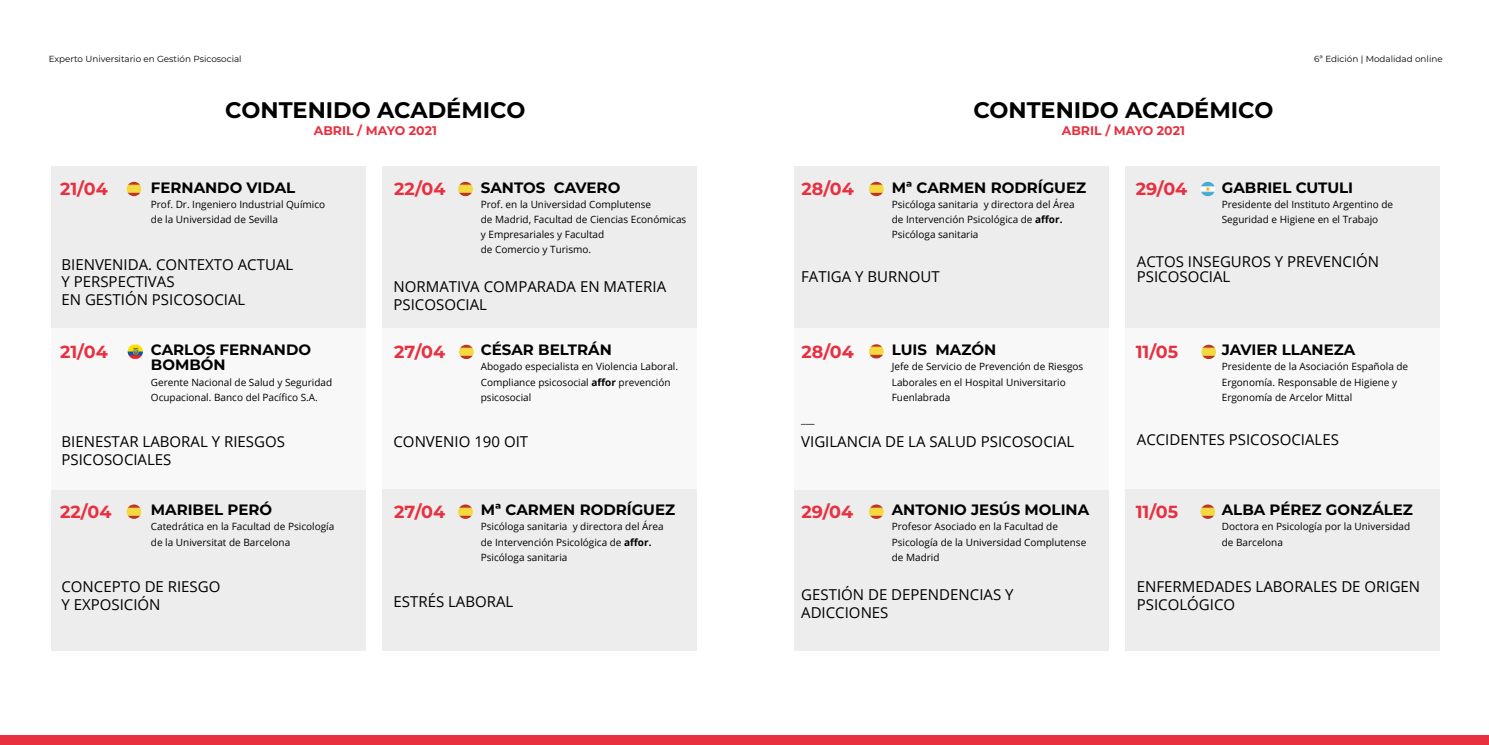
<style>
.page{position:relative;width:1489px;height:745px;background:#fff}
.page>*{position:absolute;margin:0;border:0;box-sizing:border-box;transform-origin:0 0}
.t1{font:700 22.5px "Montserrat";color:#000}
.t2{font:700 17.5px "Montserrat";color:#e73040}
.t3{font:15px/17.5px "Open Sans";color:#000}
.t4{font:700 15px/15px "Montserrat";color:#000}
.t5{font:700 12.5px "Montserrat";color:#e73040}
.t6{font:10px/15px "Open Sans";color:#000}
.t7{font:8.88px "Montserrat";color:#000}
.s1{font-weight:700}
</style>
<div class="page">
<div style="left:0;top:734px;width:1488px;height:10px;background:#e73040"></div>
<div style="left:51px;top:167px;width:314px;height:161px;background:#ededed"></div>
<div style="left:1125px;top:167px;width:314px;height:161px;background:#ededed"></div>
<img style="left:1200px;top:182px;width:15px;height:14px;border-radius:7px">
<div style="left:1125px;top:328px;width:314px;height:161px;background:#f8f8f8"></div>
<div style="left:794px;top:167px;width:314px;height:161px;background:#ededed"></div>
<div style="left:794px;top:489px;width:314px;height:161px;background:#ededed"></div>
<div style="left:1125px;top:489px;width:314px;height:161px;background:#ededed"></div>
<div style="left:794px;top:328px;width:314px;height:161px;background:#f8f8f8"></div>
<img style="left:869px;top:344px;width:14px;height:14px;border-radius:7px">
<img style="left:1201px;top:344px;width:14px;height:15px;border-radius:7px">
<img style="left:869px;top:182px;width:14px;height:14px;border-radius:7px">
<img style="left:869px;top:504px;width:14px;height:14px;border-radius:7px">
<img style="left:1200px;top:504px;width:15px;height:14px;border-radius:7px">
<div style="left:382px;top:328px;width:314px;height:161px;background:#f8f8f8"></div>
<img style="left:459px;top:344px;width:15px;height:15px;border-radius:7px">
<div style="left:382px;top:167px;width:314px;height:161px;background:#ededed"></div>
<div style="left:51px;top:489px;width:314px;height:161px;background:#ededed"></div>
<div style="left:382px;top:489px;width:314px;height:161px;background:#ededed"></div>
<div style="left:51px;top:328px;width:314px;height:161px;background:#f8f8f8"></div>
<img style="left:128px;top:344px;width:15px;height:14px">
<img style="left:127px;top:182px;width:14px;height:14px;border-radius:7px">
<img style="left:458px;top:182px;width:15px;height:14px;border-radius:7px">
<img style="left:127px;top:504px;width:14px;height:14px;border-radius:7px">
<img style="left:458px;top:504px;width:15px;height:14px;border-radius:7px">
<p class="t7" style="left:49px;top:53px;width:194px">Experto Universitario en Gestión Psicosocial</p>
<p class="t7" style="left:1314px;top:53px;width:130px">6ª Edición | Modalidad online</p>
<h1 class="t1" style="left:225px;top:94px;width:301px">CONTENIDO ACADÉMICO</h1>
<p class="t5" style="left:314px;top:121px;width:125px">ABRIL / MAYO 2021</p>
<h1 class="t1" style="left:973px;top:94px;width:301px">CONTENIDO ACADÉMICO</h1>
<p class="t5" style="left:1061px;top:121px;width:125px">ABRIL / MAYO 2021</p>
<h2 class="t2" style="left:60px;top:176px;width:49px">21/04</h2>
<h3 class="t4" style="left:151px;top:179px;width:146px">FERNANDO VIDAL</h3>
<p class="t6" style="left:151px;top:196px;width:176px">Prof. Dr. Ingeniero Industrial Químico de la Universidad de Sevilla</p>
<h3 class="t3" style="left:61px;top:255px;width:233px">BIENVENIDA. CONTEXTO ACTUAL<br>Y PERSPECTIVAS<br>EN GESTIÓN PSICOSOCIAL</h3>
<h2 class="t2" style="left:394px;top:176px;width:53px">22/04</h2>
<h3 class="t4" style="left:481px;top:179px;width:141px">SANTOS CAVERO</h3>
<p class="t6" style="left:481px;top:196px;width:207px">Prof. en la Universidad Complutense<br>de Madrid, Facultad de Ciencias Económicas y Empresariales y Facultad<br>de Comercio y Turismo.</p>
<h3 class="t3" style="left:393px;top:277px;width:274px">NORMATIVA COMPARADA EN MATERIA<br>PSICOSOCIAL</h3>
<h3 class="t4" style="left:891px;top:179px;width:196px">Mª CARMEN RODRÍGUEZ</h3>
<p class="t6" style="left:891px;top:196px;width:184px">Psicóloga sanitaria y directora del Área de Intervención Psicológica de <span class="s1">affor.<br></span>Psicóloga sanitaria</p>
<h3 class="t3" style="left:801px;top:267px;width:140px">FATIGA Y BURNOUT</h3>
<h2 class="t2" style="left:801px;top:176px;width:54px">28/04</h2>
<h2 class="t2" style="left:1135px;top:176px;width:53px">29/04</h2>
<h3 class="t4" style="left:1221px;top:179px;width:133px">GABRIEL CUTULI</h3>
<p class="t6" style="left:1221px;top:196px;width:173px">Presidente del Instituto Argentino de<br>Seguridad e Higiene en el Trabajo</p>
<h3 class="t3" style="left:1136px;top:253px;width:244px;line-height:15px">ACTOS INSEGUROS Y PREVENCIÓN<br>PSICOSOCIAL</h3>
<h2 class="t2" style="left:60px;top:339px;width:49px">21/04</h2>
<h3 class="t4" style="left:151px;top:341px;width:162px">CARLOS FERNANDO<br>BOMBÓN</h3>
<p class="t6" style="left:151px;top:374px;width:183px">Gerente Nacional de Salud y Seguridad<br>Ocupacional. Banco del Pacífico S.A.</p>
<h3 class="t3" style="left:61px;top:432px;width:225px">BIENESTAR LABORAL Y RIESGOS<br>PSICOSOCIALES</h3>
<h3 class="t4" style="left:481px;top:341px;width:132px">CÉSAR BELTRÁN</h3>
<p class="t6" style="left:481px;top:359px;width:199px">Abogado especialista en Violencia Laboral.<br>Compliance psicosocial <span class="s1">affor</span> prevención psicosocial</p>
<h3 class="t3" style="left:393px;top:432px;width:136px">CONVENIO 190 OIT</h3>
<h2 class="t2" style="left:394px;top:339px;width:52px">27/04</h2>
<h3 class="t4" style="left:891px;top:341px;width:106px">LUIS MAZÓN</h3>
<p class="t6" style="left:891px;top:359px;width:193px">Jefe de Servicio de Prevención de Riesgos<br>Laborales en el Hospital Universitario<br>Fuenlabrada</p>
<h3 class="t3" style="left:801px;top:432px;width:274px">VIGILANCIA DE LA SALUD PSICOSOCIAL</h3>
<h2 class="t2" style="left:801px;top:339px;width:54px">28/04</h2>
<h2 class="t2" style="left:1135px;top:339px;width:44px">11/05</h2>
<h3 class="t4" style="left:1221px;top:341px;width:135px">JAVIER LLANEZA</h3>
<p class="t6" style="left:1221px;top:359px;width:188px">Presidente de la Asociación Española de<br>Ergonomía. Responsable de Higiene y<br>Ergonomía de Arcelor Mittal</p>
<h3 class="t3" style="left:1136px;top:430px;width:203px">ACCIDENTES PSICOSOCIALES</h3>
<h3 class="t4" style="left:151px;top:501px;width:123px">MARIBEL PERÓ</h3>
<p class="t6" style="left:151px;top:518px;width:185px">Catedrática en la Facultad de Psicología de la Universitat de Barcelona</p>
<h3 class="t3" style="left:61px;top:577px;width:160px">CONCEPTO DE RIESGO<br>Y EXPOSICIÓN</h3>
<h2 class="t2" style="left:60px;top:498px;width:53px">22/04</h2>
<h3 class="t4" style="left:481px;top:501px;width:196px">Mª CARMEN RODRÍGUEZ</h3>
<p class="t6" style="left:481px;top:518px;width:184px">Psicóloga sanitaria y directora del Área de Intervención Psicológica de <span class="s1">affor.<br></span>Psicóloga sanitaria</p>
<h3 class="t3" style="left:393px;top:592px;width:121px">ESTRÉS LABORAL</h3>
<h2 class="t2" style="left:394px;top:498px;width:52px">27/04</h2>
<h3 class="t4" style="left:891px;top:501px;width:199px">ANTONIO JESÚS MOLINA</h3>
<p class="t6" style="left:891px;top:518px;width:196px">Profesor Asociado en la Facultad de<br>Psicología de la Universidad Complutense de Madrid</p>
<h3 class="t3" style="left:801px;top:585px;width:214px">GESTIÓN DE DEPENDENCIAS Y<br>ADICCIONES</h3>
<h2 class="t2" style="left:801px;top:498px;width:53px">29/04</h2>
<h3 class="t4" style="left:1221px;top:501px;width:193px">ALBA PÉREZ GONZÁLEZ</h3>
<p class="t6" style="left:1221px;top:518px;width:190px">Doctora en Psicología por la Universidad de Barcelona</p>
<h3 class="t3" style="left:1136px;top:577px;width:285px">ENFERMEDADES LABORALES DE ORIGEN<br>PSICOLÓGICO</h3>
<h2 class="t2" style="left:1135px;top:498px;width:44px">11/05</h2>
</div>
